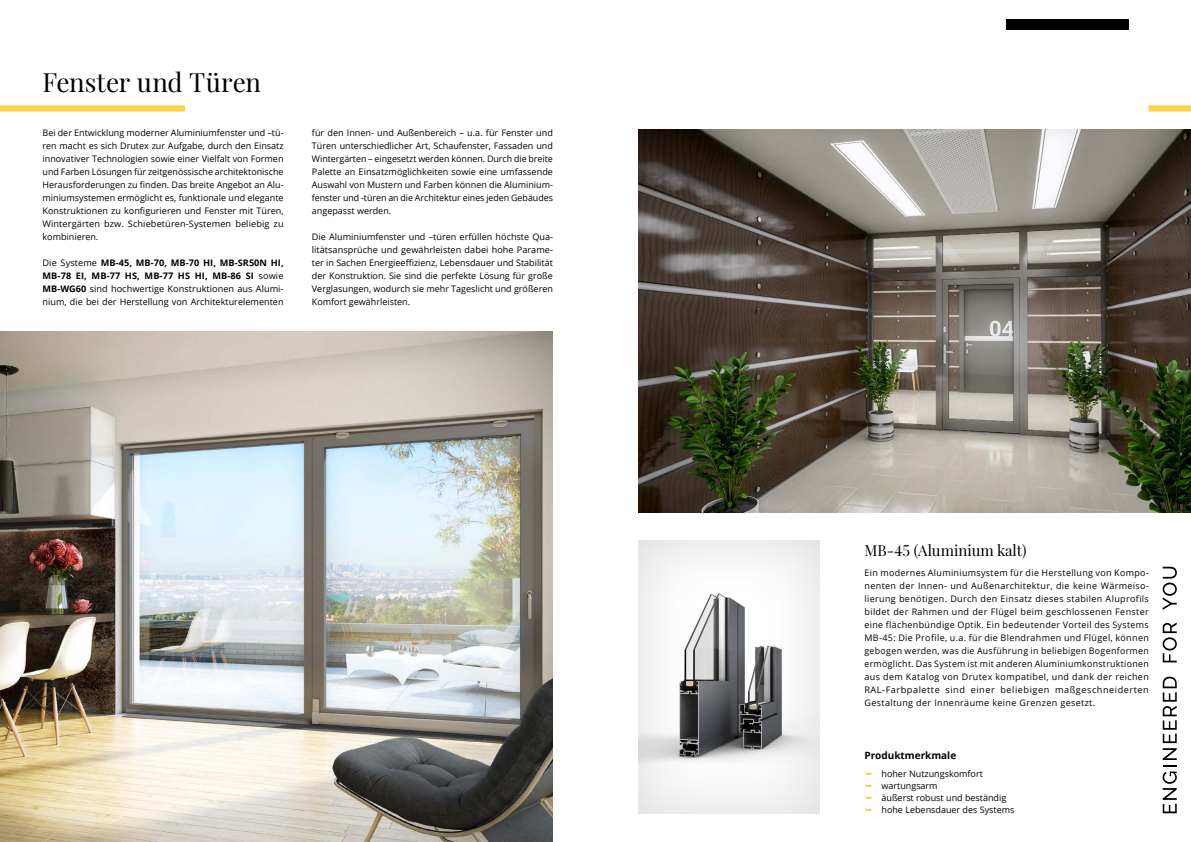
<style>
.page{position:relative;width:1191px;height:842px;background:#fff}
.page>*{position:absolute;margin:0;border:0;box-sizing:border-box;transform-origin:0 0}
.t1{font:26px "Playfair Display";color:#000}
.t2{font:26px "Open Sans";color:#ffd244}
.t3{font:15px "Playfair Display";color:#000}
.t4{font:700 10px "Open Sans";color:#000}
.t5{font:9px/13px "Open Sans";color:#000;text-align:justify}
.s1{font-weight:700}
</style>
<div class="page">
<img style="left:0;top:332px;width:553px;height:510px">
<img style="left:638px;top:129px;width:553px;height:383px">
<div style="left:636px;top:539px;width:184px;height:275px;background:#000;opacity:.15"></div>
<svg style="left:1162px;top:677px;width:14px;height:136px"></svg>
<svg style="left:1162px;top:622px;width:14px;height:40px"></svg>
<svg style="left:1162px;top:567px;width:14px;height:43px"></svg>
<div style="left:0;top:105px;width:185px;height:6px;background:#ffd244"></div>
<div style="left:1148px;top:105px;width:43px;height:6px;background:#ffd244"></div>
<div style="left:1006px;top:19px;width:122px;height:10px;background:#000"></div>
<h1 class="t1" style="left:43px;top:62px;width:220px">Fenster und Türen</h1>
<p class="t5" style="left:43px;top:126px;width:243px">Bei der Entwicklung moderner Aluminiumfenster und –tü&shy;ren macht es sich Drutex zur Aufgabe, durch den Einsatz innovativer Technologien sowie einer Vielfalt von Formen und Farben Lösungen für zeitgenössische architektonische Herausforderungen zu finden. Das breite Angebot an Alu&shy;miniumsystemen ermöglicht es, funktionale und elegante Konstruktionen zu konfigurieren und Fenster mit Türen, Wintergärten bzw. Schiebetüren-Systemen beliebig zu kombinieren.</p>
<p class="t5" style="left:43px;top:256px;width:243px">Die Systeme <span class="s1">MB-45, MB-70, MB-70 HI, MB-SR50N HI, MB-78 EI, MB-77 HS, MB-77 HS HI, MB-86 SI</span> sowie <span class="s1">MB-WG60</span> sind hochwertige Konstruktionen aus Alumi&shy;nium, die bei der Herstellung von Architekturelementen</p>
<p class="t5" style="left:312px;top:126px;width:243px">für den Innen- und Außenbereich – u.a. für Fenster und Türen unterschiedlicher Art, Schaufenster, Fassaden und Wintergärten – eingesetzt werden können. Durch die breite Palette an Einsatzmöglichkeiten sowie eine umfassende Auswahl von Mustern und Farben können die Aluminium&shy;fenster und -türen an die Architektur eines jeden Gebäudes angepasst werden.</p>
<p class="t5" style="left:312px;top:230px;width:242px">Die Aluminiumfenster und –türen erfüllen höchste Qua&shy;litätsansprüche und gewährleisten dabei hohe Parame&shy;ter in Sachen Energieeffizienz, Lebensdauer und Stabilität der Konstruktion. Sie sind die perfekte Lösung für große Verglasungen, wodurch sie mehr Tageslicht und größeren Komfort gewährleisten.</p>
<h2 class="t3" style="left:864px;top:538px;width:163px">MB-45 (Aluminium kalt)</h2>
<p class="t5" style="left:864px;top:565px;width:286px">Ein modernes Aluminiumsystem für die Herstellung von Kompo&shy;nenten der Innen- und Außenarchitektur, die keine Wärmeiso&shy;lierung benötigen. Durch den Einsatz dieses stabilen Aluprofils bildet der Rahmen und der Flügel beim geschlossenen Fenster eine flächenbündige Optik. Ein bedeutender Vorteil des Systems MB-45: Die Profile, u.a. für die Blendrahmen und Flügel, können gebogen werden, was die Ausführung in beliebigen Bogenformen ermöglicht. Das System ist mit anderen Aluminiumkonstruktionen aus dem Katalog von Drutex kompatibel, und dank der reichen RAL-Farbpalette sind einer beliebigen maßgeschneiderten Gestaltung der Innenräume keine Grenzen gesetzt.</p>
<p class="t4" style="left:864px;top:748px;width:93px">Produktmerkmale</p>
<h1 class="t2" style="left:864px;top:754px;width:10px">-</h1>
<p class="t5" style="left:881px;top:767px;width:103px">hoher Nutzungskomfort</p>
<h1 class="t2" style="left:864px;top:766px;width:10px">-</h1>
<p class="t5" style="left:881px;top:779px;width:58px">wartungsarm</p>
<h1 class="t2" style="left:864px;top:778px;width:10px">-</h1>
<p class="t5" style="left:881px;top:791px;width:126px">äußerst robust und beständig</p>
<h1 class="t2" style="left:864px;top:790px;width:10px">-</h1>
<p class="t5" style="left:881px;top:803px;width:134px">hohe Lebensdauer des Systems</p>
</div>
